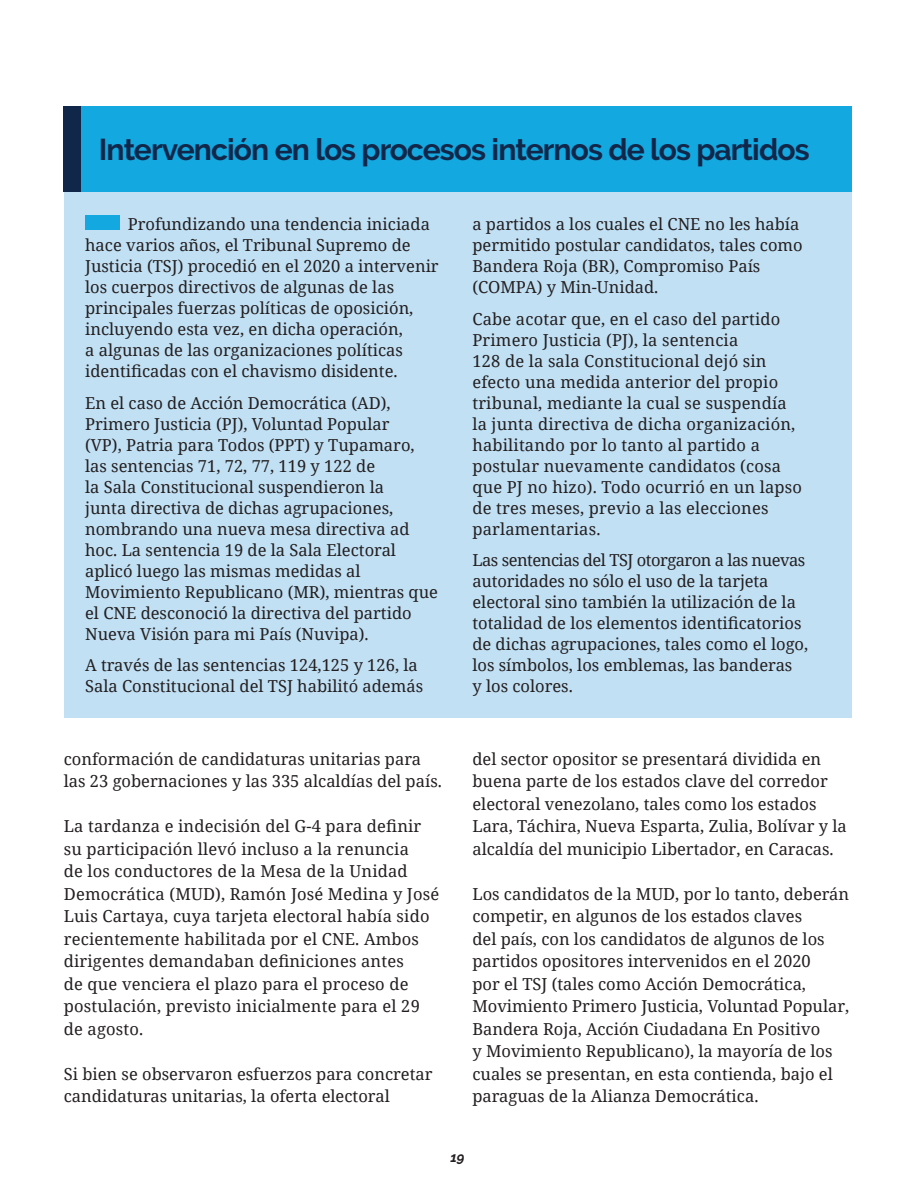
<style>
.page{position:relative;width:915px;height:1191px;background:#fff}
.page>*{position:absolute;margin:0;border:0;box-sizing:border-box;transform-origin:0 0}
.t1{font:700 30px "Raleway";letter-spacing:-.03em;color:#11274a}
.t2{font:16.5px/21px "Noto Serif";color:#231f20}
.t3{font:italic 700 13.5px "Raleway";color:#231f20}
</style>
<div class="page">
<div style="left:64px;top:191px;width:786px;height:527px;background:#c1e0f4"></div>
<div style="left:85px;top:215px;width:34px;height:15px;background:#14a8e0"></div>
<div style="left:64px;top:106px;width:786px;height:85px;background:#14a8e0"></div>
<div style="left:64px;top:106px;width:17px;height:85px;background:#11274a"></div>
<p class="t1" style="left:99px;top:132px;width:712px">Intervención en los procesos internos de los partidos</p>
<p class="t2" style="left:85px;top:213px;width:355px;text-indent:43px">Profundizando una tendencia iniciada hace varios años, el Tribunal Supremo de Justicia (TSJ) procedió en el 2020 a intervenir los cuerpos directivos de algunas de las principales fuerzas políticas de oposición, incluyendo esta vez, en dicha operación,<br>a algunas de las organizaciones políticas identificadas con el chavismo disidente.</p>
<p class="t2" style="left:85px;top:392px;width:354px">En el caso de Acción Democrática (AD), Primero Justicia (PJ), Voluntad Popular<br>(VP), Patria para Todos (PPT) y Tupamaro, las sentencias 71, 72, 77, 119 y 122 de<br>la Sala Constitucional suspendieron la<br>junta directiva de dichas agrupaciones, nombrando una nueva mesa directiva ad hoc. La sentencia 19 de la Sala Electoral aplicó luego las mismas medidas al Movimiento Republicano (MR), mientras que el CNE desconoció la directiva del partido Nueva Visión para mi País (Nuvipa).</p>
<p class="t2" style="left:85px;top:654px;width:339px">A través de las sentencias 124,125 y 126, la<br>Sala Constitucional del TSJ habilitó además</p>
<p class="t2" style="left:472px;top:213px;width:332px">a partidos a los cuales el CNE no les había permitido postular candidatos, tales como Bandera Roja (BR), Compromiso País (COMPA) y Min-Unidad.</p>
<p class="t2" style="left:472px;top:308px;width:331px">Cabe acotar que, en el caso del partido Primero Justicia (PJ), la sentencia<br>128 de la sala Constitucional dejó sin efecto una medida anterior del propio tribunal, mediante la cual se suspendía la junta directiva de dicha organización, habilitando por lo tanto al partido a postular nuevamente candidatos (cosa que PJ no hizo). Todo ocurrió en un lapso de tres meses, previo a las elecciones parlamentarias.</p>
<p class="t2" style="left:472px;top:549px;width:337px">Las sentencias del TSJ otorgaron a las nuevas autoridades no sólo el uso de la tarjeta electoral sino también la utilización de la totalidad de los elementos identificatorios de dichas agrupaciones, tales como el logo, los símbolos, los emblemas, las banderas<br>y los colores.</p>
<p class="t2" style="left:64px;top:747px;width:379px;line-height:22.5px">conformación de candidaturas unitarias para las 23 gobernaciones y las 335 alcaldías del país.</p>
<p class="t2" style="left:64px;top:814px;width:376px;line-height:22.5px">La tardanza e indecisión del G-4 para definir su participación llevó incluso a la renuncia<br>de los conductores de la Mesa de la Unidad Democrática (MUD), Ramón José Medina y José Luis Cartaya, cuya tarjeta electoral había sido recientemente habilitada por el CNE. Ambos dirigentes demandaban definiciones antes<br>de que venciera el plazo para el proceso de postulación, previsto inicialmente para el 29 de agosto.</p>
<p class="t2" style="left:64px;top:1062px;width:370px;line-height:22.5px">Si bien se observaron esfuerzos para concretar candidaturas unitarias, la oferta electoral</p>
<p class="t2" style="left:472px;top:747px;width:376px;line-height:22.5px">del sector opositor se presentará dividida en buena parte de los estados clave del corredor electoral venezolano, tales como los estados Lara, Táchira, Nueva Esparta, Zulia, Bolívar y la alcaldía del municipio Libertador, en Caracas.</p>
<p class="t2" style="left:472px;top:882px;width:378px;line-height:22.5px">Los candidatos de la MUD, por lo tanto, deberán competir, en algunos de los estados claves<br>del país, con los candidatos de algunos de los partidos opositores intervenidos en el 2020<br>por el TSJ (tales como Acción Democrática, Movimiento Primero Justicia, Voluntad Popular, Bandera Roja, Acción Ciudadana En Positivo<br>y Movimiento Republicano), la mayoría de los cuales se presentan, en esta contienda, bajo el paraguas de la Alianza Democrática.</p>
<p class="t3" style="left:450px;top:1149px;width:16px">19</p>
</div>
